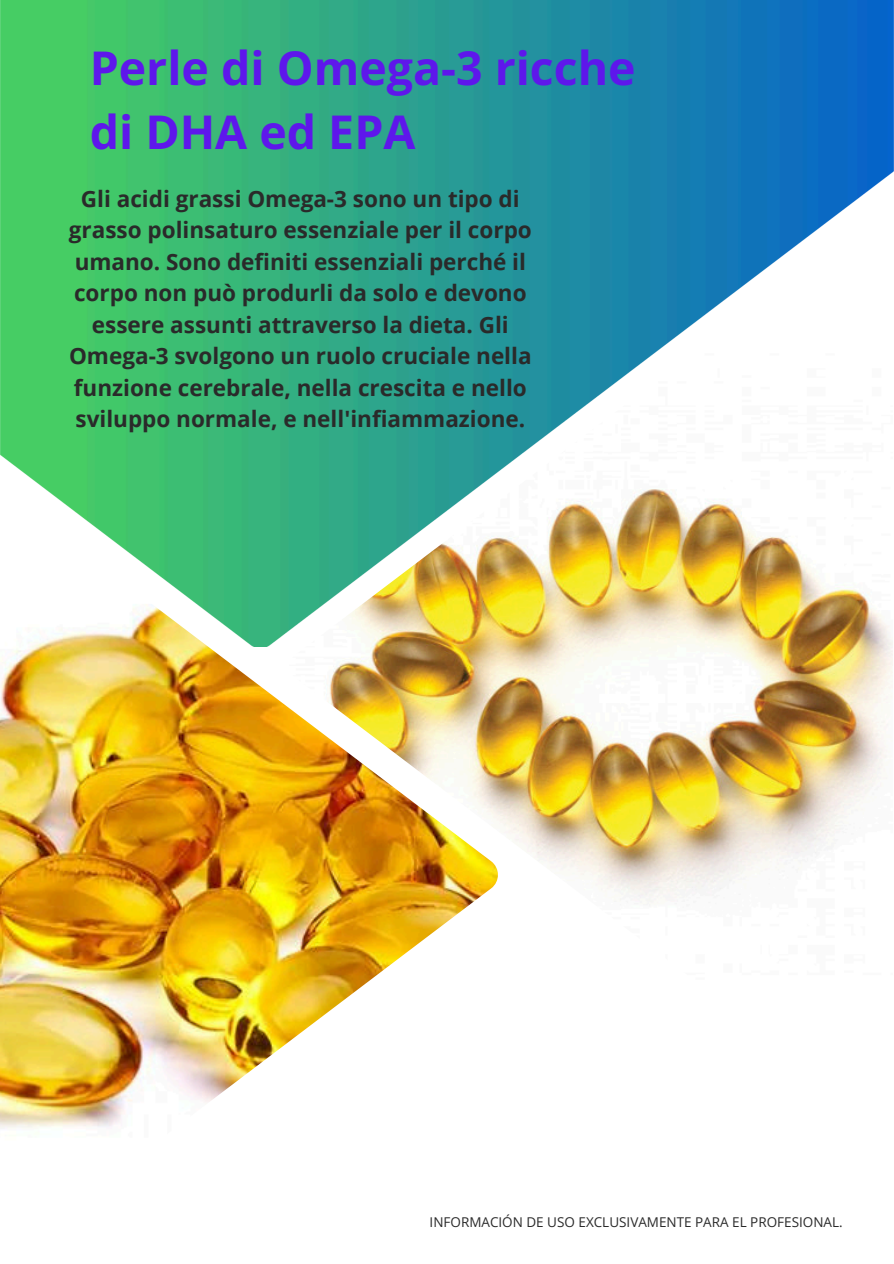
<style>
.page{position:relative;width:894px;height:1264px;background:#fff}
.page>*{position:absolute;margin:0;border:0;box-sizing:border-box;transform-origin:0 0}
.t1{font:700 46.5px/64.2px "Open Sans";color:#5e17eb}
.t2{font:700 22.5px/31.5px "Open Sans";color:#2a2a2a;text-align:center}
.t3{font:13.5px "Open Sans";color:#2a2a2a}
</style>
<div class="page">
<img style="left:0;top:0;width:893px;height:646px">
<img style="left:0;top:489px;width:289px;height:639px">
<img style="left:289px;top:201px;width:603px;height:841px">
<p class="t1" style="left:90px;top:35px;width:547px">Perle di Omega-3 ricche di DHA ed EPA</p>
<p class="t2" style="left:69px;top:182px;width:464px">Gli acidi grassi Omega-3 sono un tipo di grasso polinsaturo essenziale per il corpo umano. Sono definiti essenziali perché il corpo non può produrli da solo e devono essere assunti attraverso la dieta. Gli Omega-3 svolgono un ruolo cruciale nella funzione cerebrale, nella crescita e nello sviluppo normale, e nell'infiammazione.</p>
<p class="t3" style="left:429px;top:1212px;width:414px">INFORMACIÓN DE USO EXCLUSIVAMENTE PARA EL PROFESIONAL.</p>
</div>
